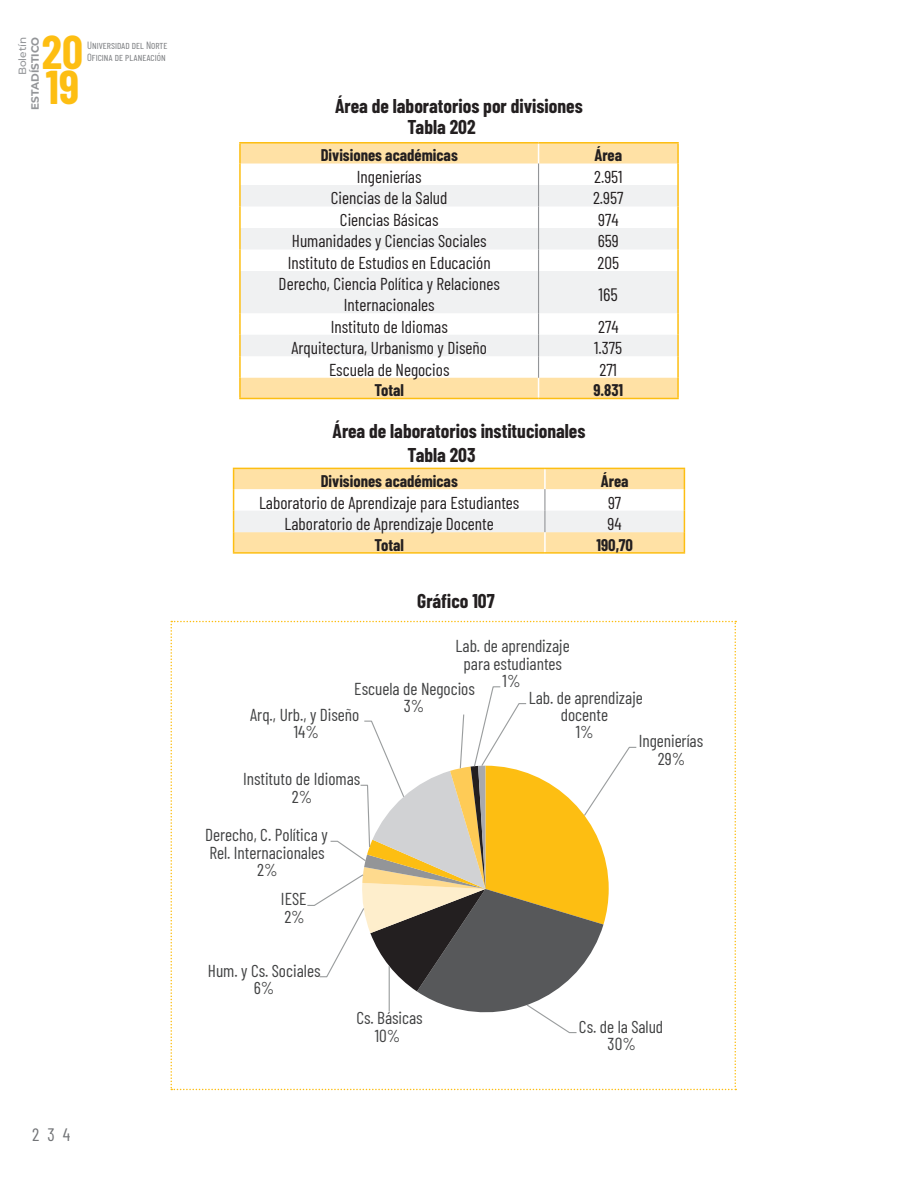
<style>
.page{position:relative;width:918px;height:1188px;background:#fff}
.page>*{position:absolute;margin:0;border:0;box-sizing:border-box;transform-origin:0 0}
.t1{font:700 46.2px/34.7px "Barlow Condensed";color:#fdbe12}
.t2{font:700 19.5px "Barlow Condensed";color:#231f20}
.t3{font:18px "Barlow Condensed";color:#727477}
.t4{font:18px "Barlow Condensed";color:#231f20}
.t5{font:17.25px/20.7px "Barlow Condensed";color:#231f20;text-align:center}
.t6{font:17.25px/17.4px "Barlow Condensed";color:#414243;text-align:center}
.t7{font:700 16.5px "Barlow Condensed";color:#231f20}
.t8{font:10.5px/12.6px "Barlow Condensed";color:#808285}
.t9{font:700 10.5px "Montserrat";letter-spacing:-.005em;color:#939598}
.t10{font:500 10.5px "Montserrat";color:#939598}
</style>
<div class="page">
<svg style="left:241px;top:144px;width:436px;height:254px"></svg>
<svg style="left:241px;top:185px;width:436px;height:171px;fill:#f0f1f2"></svg>
<svg style="left:538px;top:144px;width:1px;height:127px"></svg>
<hr style="left:538px;top:271px;width:1px;height:42px;background:#939598">
<svg style="left:538px;top:313px;width:1px;height:85px"></svg>
<hr style="left:239px;top:142px;width:300px;height:2px;background:#fdbe12">
<hr style="left:239px;top:144px;width:2px;height:20px;background:#fdbe12">
<hr style="left:539px;top:142px;width:140px;height:2px;background:#fdbe12">
<hr style="left:677px;top:144px;width:2px;height:20px;background:#fdbe12">
<hr style="left:239px;top:164px;width:2px;height:21px;background:#fdbe12">
<hr style="left:677px;top:164px;width:2px;height:21px;background:#fdbe12">
<hr style="left:239px;top:185px;width:2px;height:22px;background:#fdbe12">
<hr style="left:677px;top:185px;width:2px;height:22px;background:#fdbe12">
<hr style="left:239px;top:207px;width:2px;height:21px;background:#fdbe12">
<hr style="left:677px;top:207px;width:2px;height:21px;background:#fdbe12">
<hr style="left:239px;top:228px;width:2px;height:22px;background:#fdbe12">
<hr style="left:677px;top:228px;width:2px;height:22px;background:#fdbe12">
<hr style="left:239px;top:250px;width:2px;height:21px;background:#fdbe12">
<hr style="left:677px;top:250px;width:2px;height:21px;background:#fdbe12">
<hr style="left:239px;top:271px;width:2px;height:42px;background:#fdbe12">
<hr style="left:677px;top:271px;width:2px;height:42px;background:#fdbe12">
<hr style="left:239px;top:313px;width:2px;height:22px;background:#fdbe12">
<hr style="left:677px;top:313px;width:2px;height:22px;background:#fdbe12">
<hr style="left:239px;top:335px;width:2px;height:21px;background:#fdbe12">
<hr style="left:677px;top:335px;width:2px;height:21px;background:#fdbe12">
<hr style="left:239px;top:356px;width:2px;height:22px;background:#fdbe12">
<hr style="left:677px;top:356px;width:2px;height:22px;background:#fdbe12">
<hr style="left:239px;top:378px;width:2px;height:20px;background:#fdbe12">
<hr style="left:677px;top:378px;width:2px;height:20px;background:#fdbe12">
<hr style="left:239px;top:398px;width:300px;height:1px;background:#fdbe12">
<hr style="left:539px;top:398px;width:140px;height:1px;background:#fdbe12">
<svg style="left:233px;top:468px;width:452px;height:84px"></svg>
<hr style="left:233px;top:552px;width:312px;height:2px;background:#fdbe12">
<hr style="left:545px;top:552px;width:140px;height:2px;background:#fdbe12">
<svg style="left:171px;top:621px;width:565px;height:469px"></svg>
<p class="t10" style="left:15px;top:75px;width:40px;rotate:-90deg">Boletín</p>
<p class="t9" style="left:27px;top:110px;width:74px;rotate:-90deg">ESTADÍSTICO</p>
<h1 class="t1" style="left:42px;top:33px;width:43px">20<br>19</h1>
<p class="t8" style="left:87px;top:38px;width:82px">Universidad del Norte<br>Oficina de planeación</p>
<p class="t3" style="left:32px;top:1121px;width:40px">234</p>
<p class="t2" style="left:335px;top:92px;width:249px">Área de laboratorios por divisiones</p>
<p class="t7" style="left:321px;top:144px;width:139px">Divisiones académicas</p>
<p class="t7" style="left:594px;top:144px;width:29px">Área</p>
<p class="t5" style="left:357px;top:165px;width:66px">Ingenierías</p>
<p class="t5" style="left:594px;top:165px;width:30px">2.951</p>
<p class="t5" style="left:331px;top:187px;width:118px">Ciencias de la Salud</p>
<p class="t5" style="left:593px;top:187px;width:32px">2.957</p>
<p class="t5" style="left:340px;top:208px;width:100px">Ciencias Básicas</p>
<p class="t5" style="left:598px;top:208px;width:22px">974</p>
<p class="t5" style="left:292px;top:230px;width:196px">Humanidades y Ciencias Sociales</p>
<p class="t5" style="left:598px;top:230px;width:23px">659</p>
<p class="t5" style="left:288px;top:251px;width:204px">Instituto de Estudios en Educación</p>
<p class="t5" style="left:597px;top:251px;width:23px">205</p>
<p class="t5" style="left:279px;top:273px;width:223px">Derecho, Ciencia Política y Relaciones<br>Internacionales</p>
<p class="t4" style="left:599px;top:282px;width:21px">165</p>
<p class="t5" style="left:331px;top:315px;width:119px">Instituto de Idiomas</p>
<p class="t5" style="left:598px;top:315px;width:22px">274</p>
<p class="t5" style="left:292px;top:336px;width:197px">Arquitectura, Urbanismo y Diseño</p>
<p class="t5" style="left:594px;top:336px;width:30px">1.375</p>
<p class="t5" style="left:329px;top:358px;width:122px">Escuela de Negocios</p>
<p class="t5" style="left:600px;top:358px;width:19px">271</p>
<p class="t7" style="left:375px;top:379px;width:31px">Total</p>
<p class="t7" style="left:593px;top:379px;width:31px">9.831</p>
<p class="t2" style="left:333px;top:417px;width:254px">Área de laboratorios institucionales</p>
<p class="t7" style="left:321px;top:469px;width:139px">Divisiones académicas</p>
<p class="t7" style="left:601px;top:469px;width:29px">Área</p>
<p class="t5" style="left:259px;top:491px;width:262px">Laboratorio de Aprendizaje para Estudiantes</p>
<p class="t5" style="left:608px;top:491px;width:15px">97</p>
<p class="t5" style="left:285px;top:512px;width:211px">Laboratorio de Aprendizaje Docente</p>
<p class="t5" style="left:608px;top:512px;width:16px">94</p>
<p class="t7" style="left:375px;top:533px;width:31px">Total</p>
<p class="t7" style="left:596px;top:533px;width:38px">190,70</p>
<p class="t2" style="left:408px;top:113px;width:70px">Tabla 202</p>
<p class="t2" style="left:408px;top:441px;width:70px">Tabla 203</p>
<p class="t2" style="left:417px;top:587px;width:79px">Gráfico 107</p>
<p class="t6" style="left:456px;top:636px;width:116px">Lab. de aprendizaje</p>
<p class="t6" style="left:464px;top:653px;width:100px">para estudiantes</p>
<p class="t6" style="left:503px;top:671px;width:19px">1%</p>
<p class="t6" style="left:529px;top:687px;width:116px">Lab. de aprendizaje</p>
<p class="t6" style="left:561px;top:705px;width:49px">docente</p>
<p class="t6" style="left:576px;top:722px;width:19px">1%</p>
<p class="t6" style="left:354px;top:679px;width:122px">Escuela de Negocios<br>3%</p>
<p class="t6" style="left:250px;top:705px;width:110px">Arq., Urb., y Diseño<br>14%</p>
<p class="t6" style="left:639px;top:731px;width:66px">Ingenierías<br>29%</p>
<p class="t6" style="left:243px;top:769px;width:119px">Instituto de Idiomas<br>2%</p>
<p class="t6" style="left:205px;top:825px;width:124px">Derecho, C. Política y<br>Rel. Internacionales<br>2%</p>
<p class="t6" style="left:281px;top:889px;width:27px;text-align:left">IESE<br>2%</p>
<p class="t6" style="left:208px;top:960px;width:114px">Hum. y Cs. Sociales<br>6%</p>
<p class="t6" style="left:356px;top:1008px;width:68px">Cs. Básicas<br>10%</p>
<p class="t6" style="left:579px;top:1016px;width:86px">Cs. de la Salud<br>30%</p>
</div>
